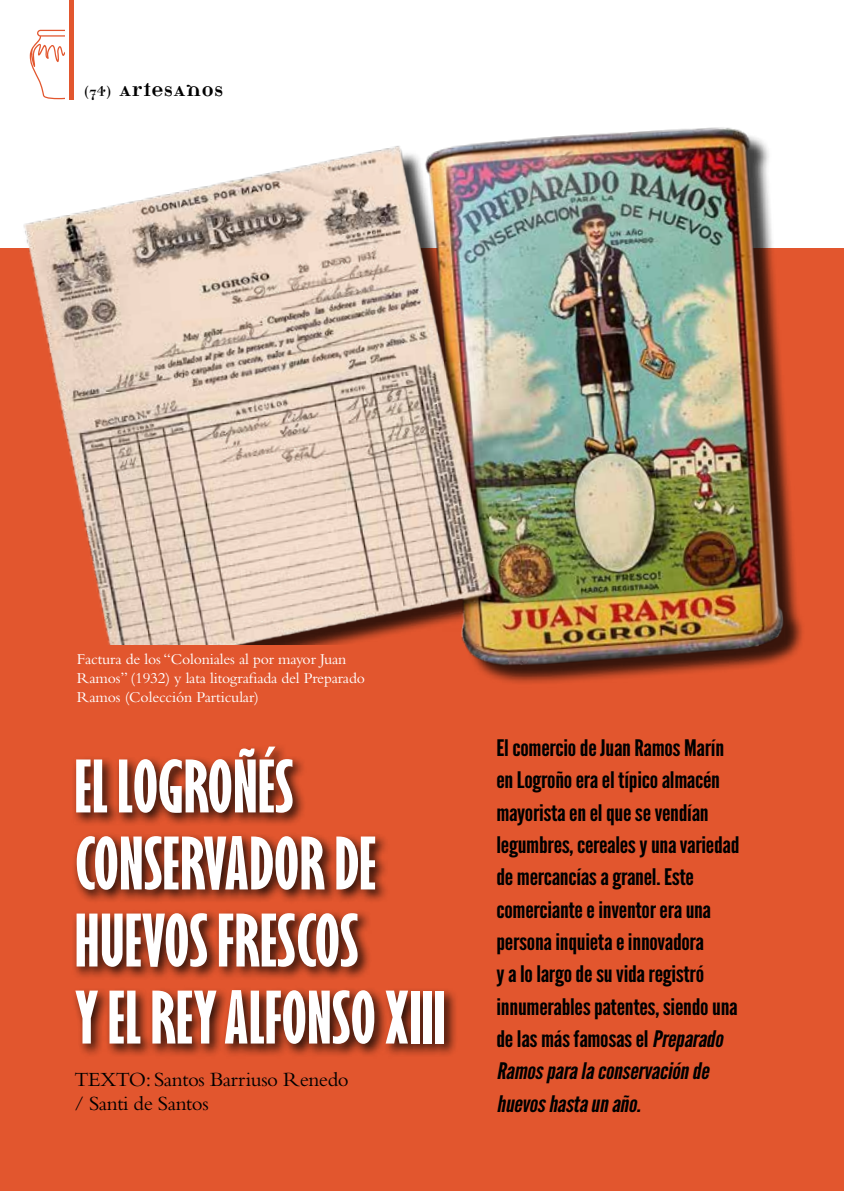
<style>
.page{position:relative;width:844px;height:1191px;background:#fff}
.page>*{position:absolute;margin:0;border:0;box-sizing:border-box;transform-origin:0 0}
.t1{font:700 extra-condensed 66.5px/77px "Gill Sans";color:#fff;scale:1.17 1}
.t2{font:24.5px "Katrina";color:#000}
.t3{font:22.75px/32.4px "League Gothic";letter-spacing:-.01em;color:#000;scale:1.15 1}
.t4{font:21px/24.2px "Bembo Std";letter-spacing:-.02em;color:#000}
.t5{font:15.75px/18.9px "Bembo Std";letter-spacing:-.01em;color:#fff}
.s1{font-size:15.75px}
.s2{font-style:italic}
</style>
<div class="page">
<div style="left:0;top:248px;width:843px;height:943px;background:#e2562e"></div>
<img style="left:23px;top:99px;width:780px;height:584px">
<div style="left:72px;top:742px;width:386px;height:316px;background:#000;opacity:.85"></div>
<div style="left:69px;top:645px;width:308px;height:64px;background:#e2562e"></div>
<div style="left:69px;top:0;width:5px;height:99px;background:#e2562e"></div>
<svg style="left:30px;top:30px;width:35px;height:69px"></svg>
<p class="t2" style="left:84px;top:74px;width:141px"><span class="s1">(74)</span> artesanos</p>
<p class="t5" style="left:77px;top:649px;width:289px">Factura de los “Coloniales al por mayor Juan<br>Ramos” (1932) y lata litografiada del Preparado<br>Ramos (Colección Particular)</p>
<h1 class="t1" style="left:74px;top:745px;width:318px">EL LOGROÑÉS<br>CONSERVADOR DE<br>HUEVOS FRESCOS<br>Y EL REY ALFONSO XIII</h1>
<p class="t3" style="left:496px;top:732px;width:213px">El comercio de Juan Ramos Marín en Logroño era el típico almacén mayorista en el que se vendían legumbres, cereales y una variedad de mercancías a granel. Este comerciante e inventor era una persona inquieta e innovadora<br>y a lo largo de su vida registró innumerables patentes, siendo una de las más famosas el <span class="s2">Preparado<br>Ramosparalaconservaciónde huevoshastaunaño.</span></p>
<p class="t4" style="left:74px;top:1067px;width:276px">TEXTO: Santos Barriuso Renedo / Santi de Santos</p>
</div>
